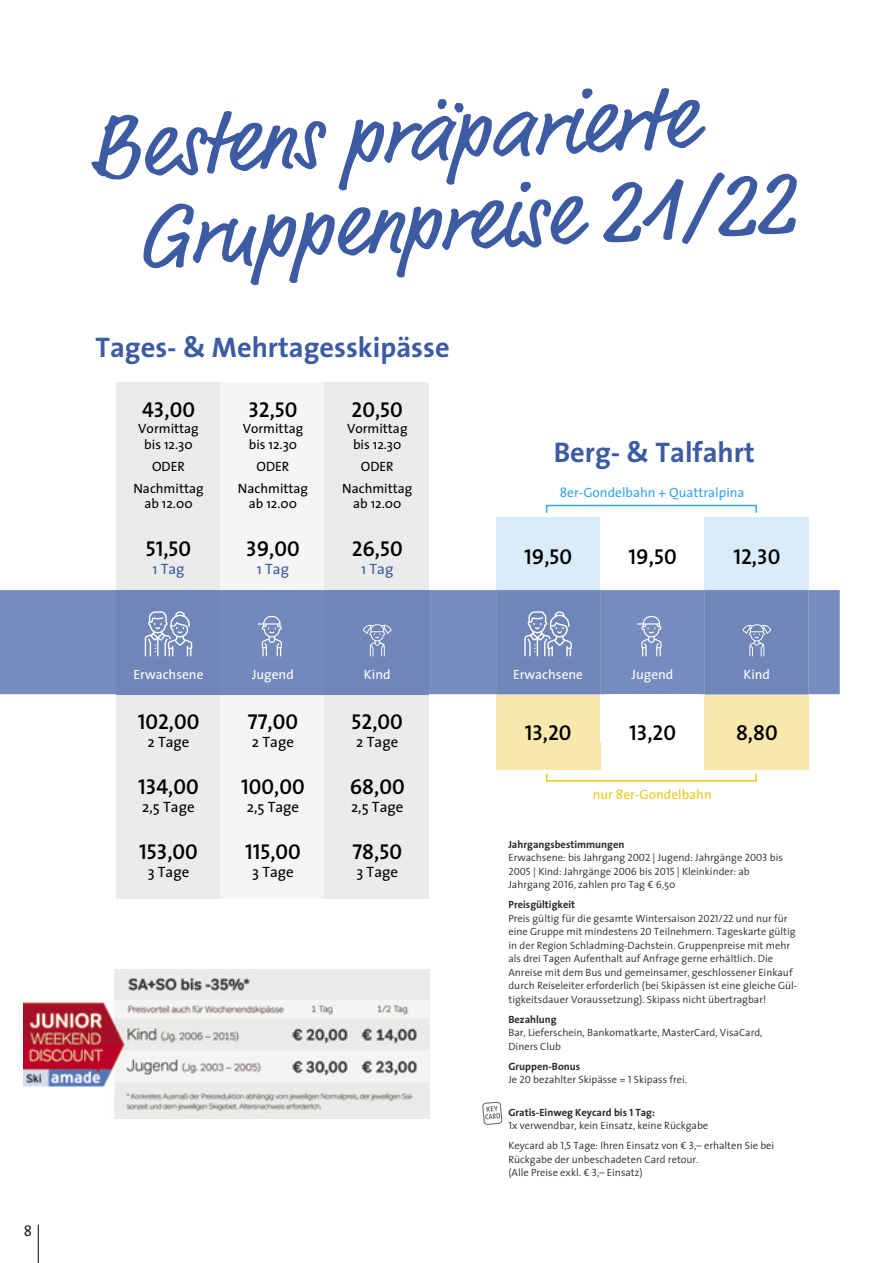
<style>
.page{position:relative;width:893px;height:1263px;background:#fff}
.page>*{position:absolute;margin:0;border:0;box-sizing:border-box;transform-origin:0 0}
.t1{font:90px/90px "Market OT";color:#3c5ba3}
.t2{font:700 28.5px "The Sans";color:#3c5ba3}
.t3{font:21.6px "The Sans Semi Bold Caps";color:#000}
.t4{font:15px "The Sans";color:#000}
.t5{font:15px "The Sans";color:#3c5ba3}
.t6{font:300 15px "The Sans";color:#000}
.t7{font:13.5px/15.8px "The Sans";color:#000;text-align:center}
.t8{font:13.5px "The Sans";color:#fff}
.t9{font:13.5px "The Sans";color:#36a7e9}
.t10{font:13.5px "The Sans";color:#e9c91e}
.t11{font:300 10.5px/13.5px "The Sans";color:#292929}
.t12{font:700 10.5px "The Sans";color:#292929}
.s1{font-weight:700}
.s2{font-family:"The Sans Semi Light Caps";font-weight:400}
.s3{font-family:"Kievit Pro";font-weight:400}
.s4{font-family:"The Sans Bold Caps";font-weight:400}
</style>
<div class="page">
<hr style="left:38px;top:1225px;width:1px;height:38px;background:#000">
<div style="left:116px;top:382px;width:105px;height:516px;background:#ebebeb"></div>
<div style="left:496px;top:694px;width:104px;height:76px;background:#f8e8ac"></div>
<div style="left:496px;top:517px;width:104px;height:73px;background:#daebfa"></div>
<div style="left:221px;top:382px;width:104px;height:516px;background:#f5f5f5"></div>
<div style="left:325px;top:382px;width:104px;height:516px;background:#ebebeb"></div>
<div style="left:704px;top:694px;width:104px;height:76px;background:#f8e8ac"></div>
<div style="left:704px;top:517px;width:104px;height:73px;background:#daebfa"></div>
<div style="left:0;top:590px;width:840px;height:104px;background:#768cbe"></div>
<div style="left:116px;top:590px;width:105px;height:104px;background:#7086b8"></div>
<div style="left:221px;top:590px;width:104px;height:104px;background:#7389bb"></div>
<div style="left:325px;top:590px;width:104px;height:104px;background:#7086b8"></div>
<svg style="left:363px;top:624px;width:29px;height:32px"></svg>
<svg style="left:258px;top:616px;width:24px;height:40px"></svg>
<svg style="left:145px;top:611px;width:47px;height:45px"></svg>
<svg style="left:496px;top:590px;width:312px;height:104px;background:#788dbc"></svg>
<div style="left:546px;top:505px;width:211px;height:8px;border:2px solid #36a7e9"></div>
<div style="left:546px;top:773px;width:211px;height:9px;border:2px solid #e9c91e"></div>
<svg style="left:482px;top:1101px;width:21px;height:24px"></svg>
<img style="left:24px;top:969px;width:405px;height:149px">
<h3 class="t6" style="left:24px;top:1218px;width:10px">8</h3>
<h1 class="t1" style="left:130px;top:109px;width:660px;text-indent:-44px;rotate:-3deg">Bestens präparierte<br>Gruppenpreise 21/22</h1>
<h2 class="t2" style="left:95px;top:323px;width:356px">Tages- &amp; Mehrtagesskipässe</h2>
<h3 class="t3" style="left:142px;top:392px;width:54px">43,00</h3>
<p class="t7" style="left:138px;top:420px;width:62px">Vormittag bis 12.30</p>
<p class="t7" style="left:133px;top:455px;width:72px;line-height:21.9px">ODER<br>Nachmittag</p>
<p class="t7" style="left:144px;top:495px;width:50px">ab 12.00</p>
<h3 class="t3" style="left:146px;top:531px;width:47px">51,50</h3>
<h3 class="t5" style="left:152px;top:557px;width:34px">1 Tag</h3>
<h3 class="t3" style="left:248px;top:392px;width:51px">32,50</h3>
<p class="t7" style="left:243px;top:420px;width:62px">Vormittag bis 12.30</p>
<p class="t7" style="left:238px;top:455px;width:72px;line-height:21.9px">ODER<br>Nachmittag</p>
<p class="t7" style="left:249px;top:495px;width:50px">ab 12.00</p>
<h3 class="t3" style="left:246px;top:531px;width:55px">39,00</h3>
<h3 class="t5" style="left:257px;top:557px;width:34px">1 Tag</h3>
<h3 class="t3" style="left:352px;top:392px;width:53px">20,50</h3>
<p class="t7" style="left:347px;top:420px;width:62px">Vormittag bis 12.30</p>
<p class="t7" style="left:342px;top:455px;width:72px;line-height:21.9px">ODER<br>Nachmittag</p>
<p class="t7" style="left:353px;top:495px;width:50px">ab 12.00</p>
<h3 class="t3" style="left:352px;top:531px;width:53px">26,50</h3>
<h3 class="t5" style="left:361px;top:557px;width:34px">1 Tag</h3>
<h2 class="t2" style="left:554px;top:429px;width:202px">Berg- &amp; Talfahrt</h2>
<p class="t9" style="left:560px;top:481px;width:186px">8er-Gondelbahn + Quattralpina</p>
<h3 class="t3" style="left:524px;top:538px;width:50px">19,50</h3>
<h3 class="t3" style="left:629px;top:538px;width:50px">19,50</h3>
<h3 class="t3" style="left:733px;top:538px;width:48px">12,30</h3>
<p class="t8" style="left:133px;top:664px;width:72px">Erwachsene</p>
<p class="t8" style="left:252px;top:664px;width:43px">Jugend</p>
<p class="t8" style="left:364px;top:664px;width:28px">Kind</p>
<p class="t8" style="left:513px;top:664px;width:72px">Erwachsene</p>
<p class="t8" style="left:632px;top:664px;width:43px">Jugend</p>
<p class="t8" style="left:743px;top:664px;width:28px">Kind</p>
<h3 class="t3" style="left:138px;top:704px;width:63px">102,00</h3>
<h3 class="t4" style="left:147px;top:729px;width:44px">2 Tage</h3>
<h3 class="t3" style="left:248px;top:704px;width:52px">77,00</h3>
<h3 class="t4" style="left:252px;top:729px;width:44px">2 Tage</h3>
<h3 class="t3" style="left:352px;top:704px;width:53px">52,00</h3>
<h3 class="t4" style="left:356px;top:729px;width:44px">2 Tage</h3>
<h3 class="t3" style="left:525px;top:714px;width:48px">13,20</h3>
<h3 class="t3" style="left:629px;top:714px;width:48px">13,20</h3>
<h3 class="t3" style="left:736px;top:714px;width:43px">8,80</h3>
<h3 class="t3" style="left:138px;top:769px;width:62px">134,00</h3>
<h3 class="t4" style="left:142px;top:794px;width:54px">2,5 Tage</h3>
<h3 class="t3" style="left:241px;top:769px;width:65px">100,00</h3>
<h3 class="t4" style="left:247px;top:794px;width:54px">2,5 Tage</h3>
<h3 class="t3" style="left:350px;top:769px;width:56px">68,00</h3>
<h3 class="t4" style="left:351px;top:794px;width:54px">2,5 Tage</h3>
<p class="t10" style="left:593px;top:783px;width:121px">nur 8er-Gondelbahn</p>
<h3 class="t3" style="left:139px;top:834px;width:60px">153,00</h3>
<h3 class="t4" style="left:148px;top:860px;width:43px">3 Tage</h3>
<h3 class="t3" style="left:245px;top:834px;width:57px">115,00</h3>
<h3 class="t4" style="left:252px;top:860px;width:43px">3 Tage</h3>
<h3 class="t3" style="left:352px;top:834px;width:51px">78,50</h3>
<h3 class="t4" style="left:356px;top:860px;width:43px">3 Tage</h3>
<p class="t11" style="left:508px;top:837px;width:276px"><span class="s1">Jahrgangsbestimmungen<br></span>Erwachsene: bis Jahrgang <span class="s2">2002</span> | Jugend: Jahrgänge <span class="s2">2003</span> bis <span class="s2">2005</span> | Kind: Jahrgänge <span class="s2">2006</span> bis <span class="s2">2015</span> | Kleinkinder: ab Jahrgang <span class="s2">2016</span>, zahlen pro Tag <span class="s3">€</span> <span class="s2">6</span>,50</p>
<p class="t11" style="left:508px;top:898px;width:290px"><span class="s1">Preisgültigkeit<br></span>Preis gültig für die gesamte Wintersaison <span class="s2">2021/22</span> und nur für eine Gruppe mit mindestens <span class="s2">20</span> Teilnehmern. Tageskarte gültig in der Region Schladming-Dachstein. Gruppenpreise mit mehr als drei Tagen Aufenthalt auf Anfrage gerne erhältlich. Die Anreise mit dem Bus und gemeinsamer, geschlossener Einkauf durch Reise leiter erforderlich (bei Skipässen ist eine gleiche Gül&shy;tigkeitsdauer Voraussetzung). Skipass nicht übertragbar!</p>
<p class="t12" style="left:508px;top:1010px;width:50px">Bezahlung</p>
<p class="t11" style="left:508px;top:1025px;width:256px">Bar, Lieferschein, Bankomatkarte, MasterCard, VisaCard,<br>Diners Club</p>
<p class="t11" style="left:508px;top:1059px;width:180px"><span class="s1">Gruppen-Bonus<br></span>Je <span class="s2">20</span> bezahlter Skipässe = <span class="s2">1</span> Skipass frei.</p>
<p class="t11" style="left:508px;top:1105px;width:201px"><span class="s1">Gratis-Einweg Keycard bis</span> <span class="s4">1</span> <span class="s1">Tag:<br></span><span class="s2">1</span>x ver wendbar, kein Einsatz, keine Rückgabe</p>
<p class="t11" style="left:508px;top:1139px;width:267px">Keycard ab <span class="s2">1,5</span> Tage: Ihren Einsatz von <span class="s3">€</span> <span class="s2">3</span>,– erhalten Sie bei<br>Rückgabe der unbeschadeten Card retour.<br>(Alle Preise exkl. <span class="s3">€</span> <span class="s2">3</span>,– Einsatz)</p>
</div>
